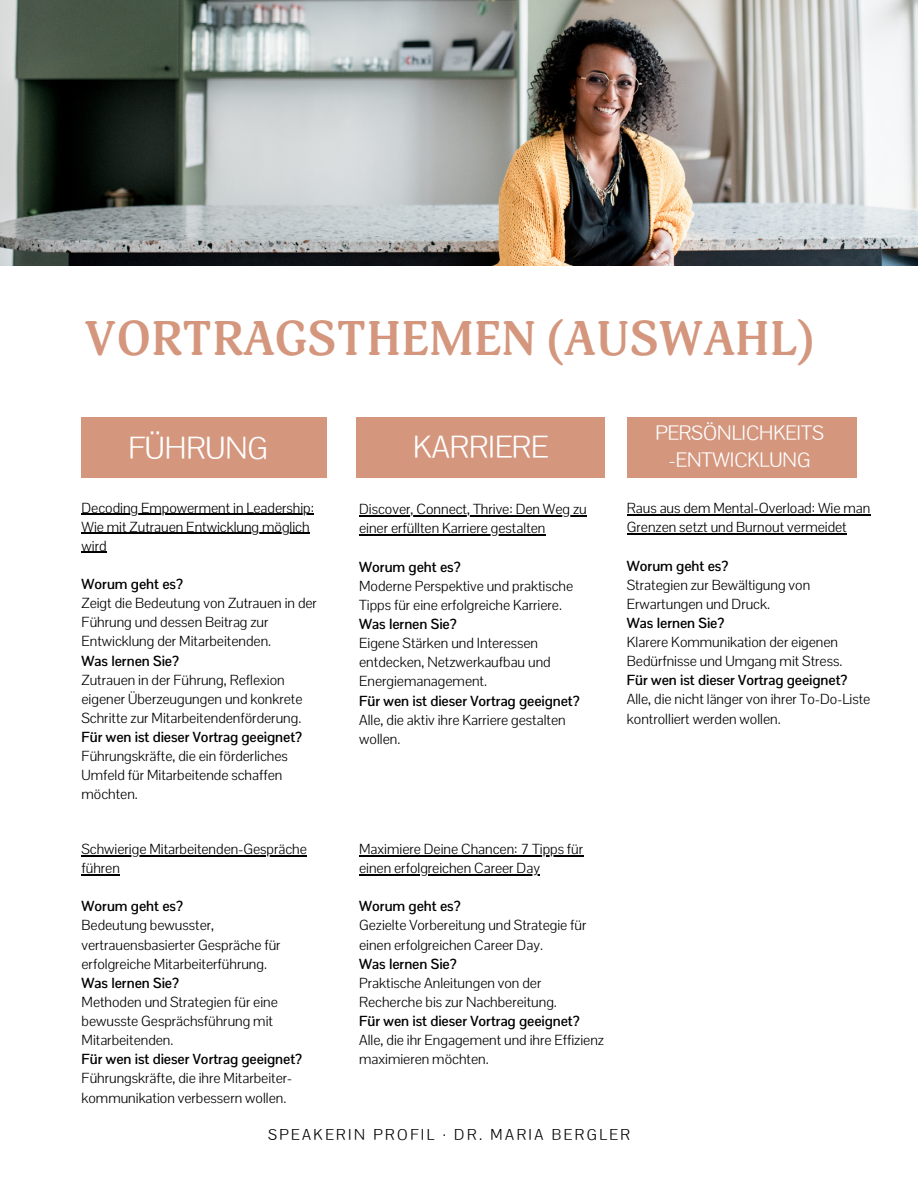
<style>
.page{position:relative;width:918px;height:1188px;background:#fff}
.page>*{position:absolute;margin:0;border:0;box-sizing:border-box;transform-origin:0 0}
.t1{font:700 48px "Adonis";color:#d4967d}
.t2{font:30.45px "Pontano Sans";color:#fff}
.t3{font:19.95px/27px "Pontano Sans";color:#fff;text-align:center}
.t4{font:15px "Pontano Sans";letter-spacing:.17em;color:#000}
.t5{font:300 14.25px/19.2px "Pontano Sans";color:#000}
.t6{font:700 14.25px "Pontano Sans";color:#000}
</style>
<div class="page">
<img style="left:0;top:0;width:918px;height:265px">
<div style="left:82px;top:417px;width:245px;height:61px;background:#d4967d"></div>
<hr style="left:82px;top:514px;width:232px;height:1px;background:#000">
<hr style="left:82px;top:533px;width:228px;height:1px;background:#000">
<svg style="left:82px;top:552px;width:25px;height:1px"></svg>
<div style="left:627px;top:417px;width:229px;height:61px;background:#d4967d"></div>
<div style="left:357px;top:417px;width:248px;height:61px;background:#d4967d"></div>
<hr style="left:359px;top:515px;width:228px;height:2px;background:#000">
<hr style="left:359px;top:535px;width:187px;height:1px;background:#000">
<hr style="left:627px;top:514px;width:243px;height:1px;background:#000">
<hr style="left:627px;top:533px;width:220px;height:2px;background:#000">
<hr style="left:82px;top:855px;width:225px;height:1px;background:#000">
<hr style="left:82px;top:874px;width:38px;height:1px;background:#000">
<hr style="left:359px;top:855px;width:224px;height:1px;background:#000">
<hr style="left:359px;top:874px;width:181px;height:1px;background:#000">
<h1 class="t1" style="left:85px;top:311px;width:731px">VORTRAGSTHEMEN (AUSWAHL)</h1>
<h2 class="t2" style="left:129px;top:428px;width:141px">FÜHRUNG</h2>
<h2 class="t2" style="left:413px;top:428px;width:136px">KARRIERE</h2>
<p class="t5" style="left:82px;top:498px;width:234px">Decoding Empowerment in Leadership:<br>Wie mit Zutrauen Entwicklung möglich wird</p>
<p class="t6" style="left:82px;top:575px;width:103px">Worum geht es?</p>
<p class="t5" style="left:82px;top:594px;width:237px">Zeigt die Bedeutung von Zutrauen in der<br>Führung und dessen Beitrag zur<br>Entwicklung der Mitarbeitenden.</p>
<p class="t6" style="left:82px;top:651px;width:99px">Was lernen Sie?</p>
<p class="t5" style="left:82px;top:670px;width:223px">Zutrauen in der Führung, Reflexion eigener Überzeugungen und konkrete<br>Schritte zur Mitarbeitendenförderung.</p>
<p class="t6" style="left:82px;top:728px;width:222px">Für wen ist dieser Vortrag geeignet?</p>
<p class="t5" style="left:82px;top:747px;width:208px">Führungskräfte, die ein förderliches<br>Umfeld für Mitarbeitende schaffen möchten.</p>
<p class="t5" style="left:82px;top:839px;width:227px">Schwierige Mitarbeitenden-Gespräche führen</p>
<p class="t6" style="left:82px;top:897px;width:103px">Worum geht es?</p>
<p class="t5" style="left:82px;top:916px;width:201px">Bedeutung bewusster, vertrauensbasierter Gespräche für erfolgreiche Mitarbeiterführung.</p>
<p class="t6" style="left:82px;top:974px;width:99px">Was lernen Sie?</p>
<p class="t5" style="left:82px;top:992px;width:198px">Methoden und Strategien für eine bewusste Gesprächsführung mit<br>Mitarbeitenden.</p>
<p class="t6" style="left:82px;top:1050px;width:222px">Für wen ist dieser Vortrag geeignet?</p>
<p class="t5" style="left:82px;top:1069px;width:212px">Führungskräfte, die ihre Mitarbeiter&shy;kommunikation verbessern wollen.</p>
<p class="t5" style="left:359px;top:500px;width:229px">Discover, Connect, Thrive: Den Weg zu einer erfüllten Karriere gestalten</p>
<p class="t6" style="left:359px;top:558px;width:103px">Worum geht es?</p>
<p class="t5" style="left:359px;top:576px;width:216px">Moderne Perspektive und praktische<br>Tipps für eine erfolgreiche Karriere.</p>
<p class="t6" style="left:359px;top:615px;width:99px">Was lernen Sie?</p>
<p class="t5" style="left:359px;top:634px;width:193px">Eigene Stärken und Interessen entdecken, Netzwerkaufbau und<br>Energiemanagement.</p>
<p class="t6" style="left:359px;top:691px;width:222px">Für wen ist dieser Vortrag geeignet?</p>
<p class="t5" style="left:359px;top:710px;width:208px">Alle, die aktiv ihre Karriere gestalten wollen.</p>
<p class="t5" style="left:359px;top:839px;width:226px">Maximiere Deine Chancen: 7 Tipps für einen erfolgreichen Career Day</p>
<p class="t6" style="left:359px;top:897px;width:103px">Worum geht es?</p>
<p class="t5" style="left:359px;top:916px;width:229px">Gezielte Vorbereitung und Strategie für einen erfolgreichen Career Day.</p>
<p class="t6" style="left:359px;top:955px;width:99px">Was lernen Sie?</p>
<p class="t5" style="left:359px;top:973px;width:199px">Praktische Anleitungen von der<br>Recherche bis zur Nachbereitung.</p>
<p class="t6" style="left:359px;top:1012px;width:222px">Für wen ist dieser Vortrag geeignet?</p>
<p class="t5" style="left:359px;top:1031px;width:246px">Alle, die ihr Engagement und ihre Effizienz maximieren möchten.</p>
<h3 class="t3" style="left:656px;top:419px;width:170px">PERSÖNLICHKEITS -ENTWICKLUNG</h3>
<p class="t5" style="left:627px;top:499px;width:245px">Raus aus dem Mental-Overload: Wie man<br>Grenzen setzt und Burnout vermeidet</p>
<p class="t6" style="left:627px;top:557px;width:103px">Worum geht es?</p>
<p class="t5" style="left:627px;top:575px;width:185px">Strategien zur Bewältigung von<br>Erwartungen und Druck.</p>
<p class="t6" style="left:627px;top:614px;width:99px">Was lernen Sie?</p>
<p class="t5" style="left:627px;top:633px;width:217px">Klarere Kommunikation der eigenen<br>Bedürfnisse und Umgang mit Stress.</p>
<p class="t6" style="left:627px;top:671px;width:222px">Für wen ist dieser Vortrag geeignet?</p>
<p class="t5" style="left:627px;top:690px;width:245px">Alle, die nicht länger von ihrer To-Do-Liste kontrolliert werden wollen.</p>
<p class="t4" style="left:268px;top:1125px;width:363px">SPEAKERIN PROFIL · DR. MARIA BERGLER</p>
</div>
